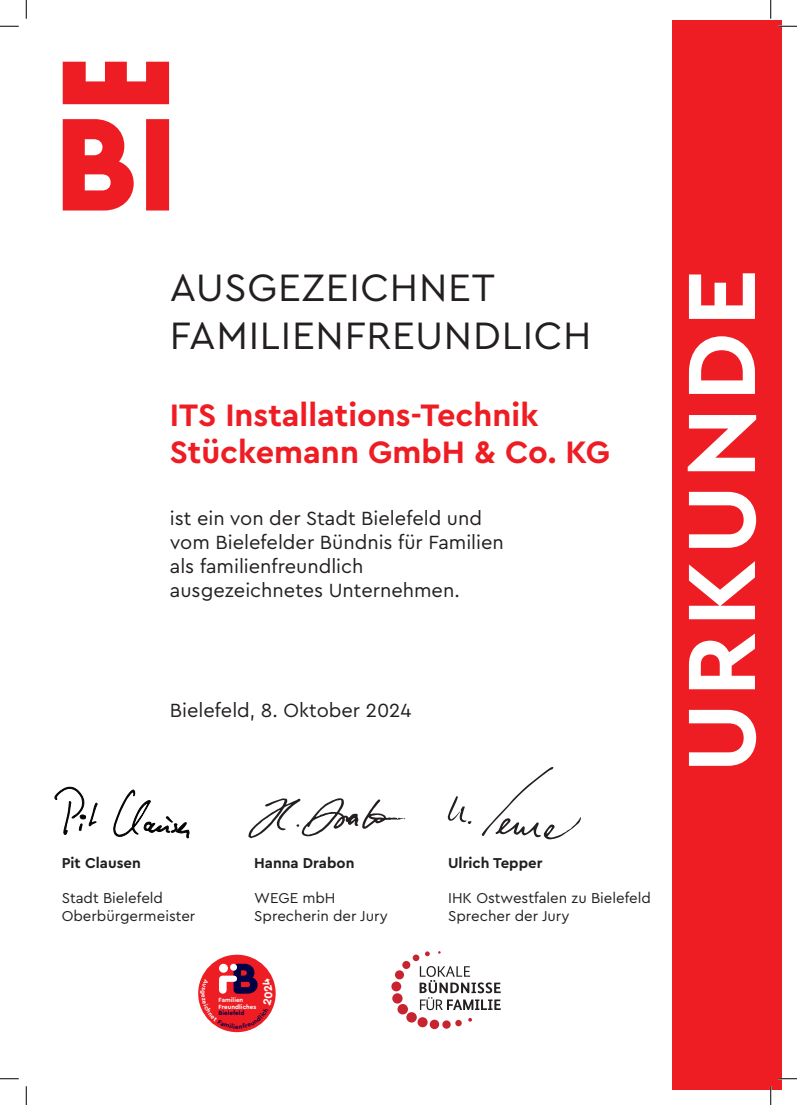
<style>
.page{position:relative;width:797px;height:1105px;background:#fff}
.page>*{position:absolute;margin:0;border:0;box-sizing:border-box;transform-origin:0 0}
.t1{font:700 100px "Cera Bielefeld";letter-spacing:.06em;color:#fff}
.t2{font:40px/48px "Cera Bielefeld";letter-spacing:.02em;color:#231f20}
.t3{font:700 32.5px/37.5px "Cera Bielefeld";color:#ee1d23}
.t4{font:20px/24px "Cera Bielefeld";color:#231f20}
.t5{font:15px/18px "Cera Bielefeld";color:#231f20}
.t6{font:700 15px "Cera Bielefeld";color:#231f20}
.t7{font:700 6.38px/6.9px "Cera Round DEMO";color:#fff}
.t8{font:700 6.38px "Cera Round DEMO";color:#040045}
</style>
<div class="page">
<svg style="left:419px;top:966px;width:82px;height:44px"></svg>
<svg style="left:425px;top:951px;width:5px;height:5px"></svg>
<div style="left:413px;top:954px;width:6px;height:7px;background:#c82430;border-radius:50%"></div>
<div style="left:402px;top:961px;width:8px;height:8px;background:#c82430;border-radius:50%"></div>
<div style="left:395px;top:970px;width:9px;height:9px;background:#c82430;border-radius:50%"></div>
<div style="left:391px;top:981px;width:10px;height:10px;background:#c82430;border-radius:50%"></div>
<div style="left:392px;top:993px;width:10px;height:10px;background:#c82430;border-radius:50%"></div>
<div style="left:397px;top:1004px;width:11px;height:10px;background:#c82430;border-radius:50%"></div>
<div style="left:406px;top:1012px;width:11px;height:10px;background:#c82430;border-radius:50%"></div>
<div style="left:417px;top:1017px;width:10px;height:10px;background:#c82430;border-radius:50%"></div>
<div style="left:430px;top:1020px;width:9px;height:9px;background:#c82430;border-radius:50%"></div>
<div style="left:442px;top:1020px;width:8px;height:9px;background:#c82430;border-radius:50%"></div>
<div style="left:455px;top:1020px;width:7px;height:6px;background:#c82430;border-radius:50%"></div>
<svg style="left:468px;top:1018px;width:4px;height:4px"></svg>
<div style="left:198px;top:955px;width:78px;height:77px;background:#ee1d23;border-radius:50%"></div>
<div style="left:672px;top:20px;width:109px;height:1069px;background:#ee1d23"></div>
<svg style="left:63px;top:62px;width:106px;height:149px"></svg>
<svg style="left:54px;top:786px;width:43px;height:49px"></svg>
<svg style="left:113px;top:789px;width:77px;height:49px"></svg>
<svg style="left:481px;top:767px;width:100px;height:73px"></svg>
<svg style="left:447px;top:796px;width:24px;height:28px"></svg>
<svg style="left:248px;top:798px;width:157px;height:40px"></svg>
<svg style="left:0;top:25px;width:19px;height:2px"></svg>
<svg style="left:778px;top:25px;width:19px;height:2px"></svg>
<svg style="left:0;top:1078px;width:19px;height:1px"></svg>
<svg style="left:778px;top:1078px;width:19px;height:1px"></svg>
<svg style="left:25px;top:0;width:2px;height:19px"></svg>
<svg style="left:25px;top:1086px;width:2px;height:19px"></svg>
<svg style="left:770px;top:0;width:1px;height:19px"></svg>
<svg style="left:770px;top:1086px;width:1px;height:19px"></svg>
<svg style="left:200px;top:964px;width:72px;height:65px"></svg>
<h2 class="t2" style="left:170px;top:262px;width:423px">AUSGEZEICHNET<br>FAMILIENFREUNDLICH</h2>
<h3 class="t3" style="left:170px;top:395px;width:441px">ITS Installations-Technik<br>Stückemann GmbH &amp; Co. KG</h3>
<p class="t4" style="left:170px;top:505px;width:335px">ist ein von der Stadt Bielefeld und vom Bielefelder Bündnis für Familien als familienfreundlich ausgezeichnetes Unternehmen.</p>
<p class="t4" style="left:170px;top:697px;width:243px">Bielefeld, 8. Oktober 2024</p>
<p class="t6" style="left:62px;top:853px;width:81px">Pit Clausen</p>
<p class="t5" style="left:62px;top:888px;width:135px">Stadt Bielefeld<br>Oberbürgermeister</p>
<p class="t6" style="left:254px;top:853px;width:102px">Hanna Drabon</p>
<p class="t5" style="left:254px;top:888px;width:135px">WEGE mbH<br>Sprecherin der Jury</p>
<p class="t7" style="left:219px;top:996px;width:39px">Familien<br>Freundliches</p>
<p class="t8" style="left:219px;top:1009px;width:27px">Bielefeld</p>
<p class="t8" style="left:235px;top:1023px;width:5px">e</p>
<p class="t6" style="left:448px;top:853px;width:96px">Ulrich Tepper</p>
<p class="t5" style="left:448px;top:888px;width:204px">IHK Ostwestfalen zu Bielefeld<br>Sprecher der Jury</p>
<h1 class="t1" style="left:655px;top:773px;width:505px;rotate:-90deg">URKUNDE</h1>
</div>
